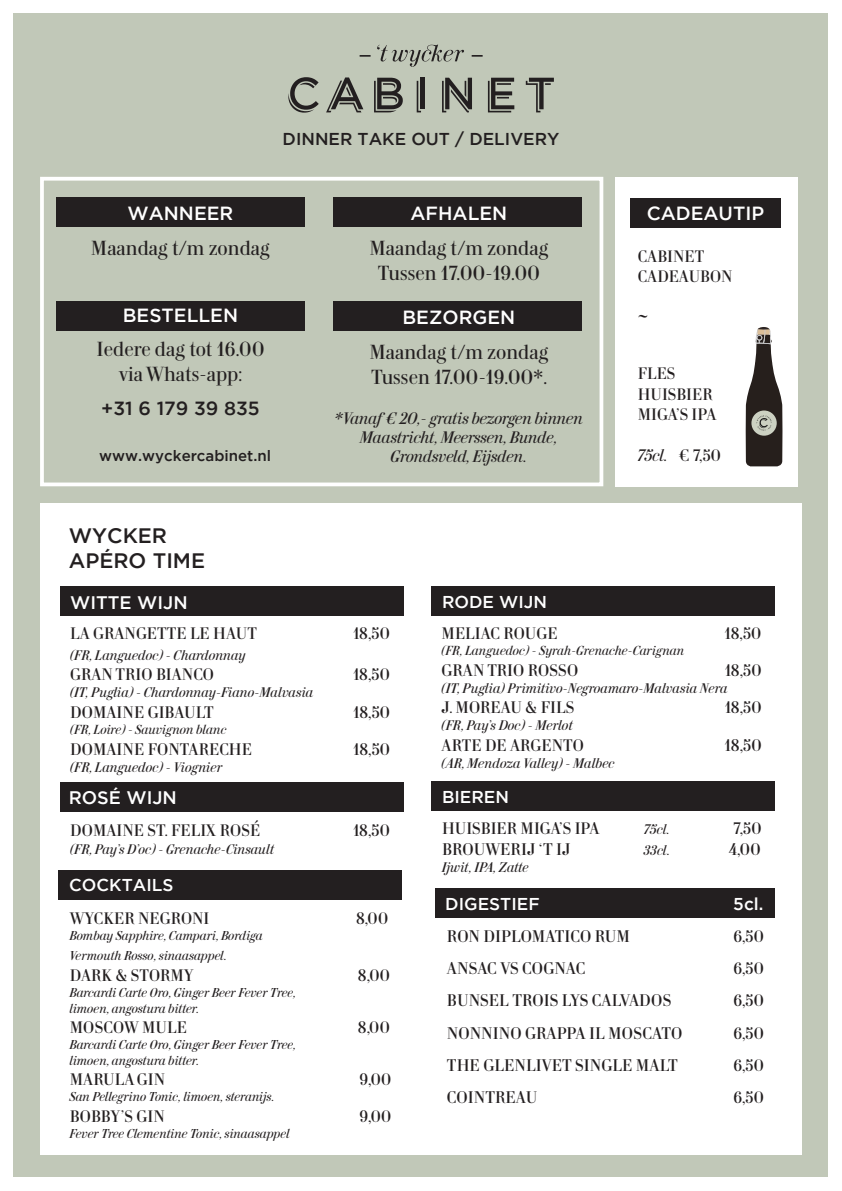
<style>
.page{position:relative;width:842px;height:1191px;background:#fff}
.page>*{position:absolute;margin:0;border:0;box-sizing:border-box;transform-origin:0 0}
.t1{font:20.9px "Carmen";color:#231f20}
.t2{font:500 20.9px/25.1px "Gotham";color:#231f20}
.t3{font:500 19px "Gotham";color:#fff}
.t4{font:500 19px "Gotham";color:#231f20}
.t5{font:500 18.1px "Gotham";color:#fff}
.t6{font:17.3px "Carmen";color:#231f20}
.t7{font:500 17.2px "Gotham";color:#231f20}
.t8{font:17.1px "Carmen";color:#231f20}
.t9{font:italic 17.1px/19px "Carmen";letter-spacing:-.01em;color:#231f20;text-align:center}
.t10{font:500 17.1px "Gotham";color:#fff}
.t11{font:17px "Carmen";color:#231f20}
.t12{font:500 15px "Gotham";color:#231f20}
.t13{font:italic 14.2px "Carmen";color:#231f20}
.t14{font:italic 13.4px "Carmen";color:#231f20}
.t15{font:italic 13.2px "Carmen";color:#231f20}
.s1{font-style:normal;font-size:17px}
</style>
<div class="page">
<div style="left:14px;top:14px;width:814px;height:1163px;background:#c1c8b8"></div>
<div style="left:615px;top:177px;width:182px;height:309px;background:#fff"></div>
<div style="left:40px;top:177px;width:563px;height:309px;border:4px solid #fff"></div>
<div style="left:56px;top:197px;width:249px;height:30px;background:#231f20"></div>
<div style="left:56px;top:301px;width:249px;height:30px;background:#231f20"></div>
<div style="left:333px;top:197px;width:248px;height:30px;background:#231f20"></div>
<div style="left:333px;top:301px;width:248px;height:30px;background:#231f20"></div>
<div style="left:40px;top:504px;width:762px;height:650px;background:#fff"></div>
<div style="left:60px;top:586px;width:344px;height:30px;background:#231f20"></div>
<div style="left:431px;top:586px;width:344px;height:30px;background:#231f20"></div>
<div style="left:431px;top:781px;width:344px;height:30px;background:#231f20"></div>
<div style="left:60px;top:782px;width:344px;height:30px;background:#231f20"></div>
<div style="left:436px;top:888px;width:339px;height:30px;background:#231f20"></div>
<div style="left:59px;top:870px;width:343px;height:30px;background:#231f20"></div>
<hr style="left:420px;top:78px;width:4px;height:31px;background:#231f20">
<svg style="left:417px;top:81px;width:4px;height:31px"></svg>
<svg style="left:442px;top:78px;width:30px;height:34px"></svg>
<svg style="left:488px;top:78px;width:26px;height:34px"></svg>
<svg style="left:526px;top:78px;width:28px;height:34px"></svg>
<svg style="left:374px;top:78px;width:29px;height:34px"></svg>
<svg style="left:326px;top:77px;width:37px;height:35px"></svg>
<svg style="left:288px;top:77px;width:31px;height:36px"></svg>
<svg style="left:377px;top:44px;width:87px;height:23px"></svg>
<svg style="left:472px;top:55px;width:11px;height:2px"></svg>
<svg style="left:360px;top:55px;width:11px;height:2px"></svg>
<svg style="left:745px;top:327px;width:38px;height:139px"></svg>
<div style="left:630px;top:198px;width:151px;height:30px;background:#231f20"></div>
<p class="t7" style="left:283px;top:129px;width:278px">DINNER TAKE OUT / DELIVERY</p>
<p class="t3" style="left:128px;top:203px;width:107px">WANNEER</p>
<p class="t1" style="left:91px;top:235px;width:181px">Maandag t/m zondag</p>
<p class="t3" style="left:123px;top:304px;width:117px">BESTELLEN</p>
<p class="t1" style="left:97px;top:336px;width:169px">Iedere dag tot 16.00</p>
<p class="t1" style="left:119px;top:361px;width:125px">via Whats-app:</p>
<p class="t4" style="left:101px;top:397px;width:160px">+31 6 179 39 835</p>
<p class="t12" style="left:99px;top:447px;width:173px">www.wyckercabinet.nl</p>
<p class="t3" style="left:410px;top:203px;width:98px">AFHALEN</p>
<p class="t1" style="left:369px;top:235px;width:181px">Maandag t/m zondag</p>
<p class="t1" style="left:378px;top:260px;width:164px">Tussen 17.00-19.00</p>
<p class="t3" style="left:402px;top:306px;width:114px">BEZORGEN</p>
<p class="t1" style="left:369px;top:339px;width:181px">Maandag t/m zondag</p>
<p class="t1" style="left:371px;top:364px;width:178px">Tussen 17.00-19.00*.</p>
<p class="t9" style="left:334px;top:408px;width:250px">*Vanaf € 20,- gratis bezorgen binnen<br>Maastricht, Meerssen, Bunde,</p>
<p class="t9" style="left:391px;top:446px;width:138px">Grondsveld, Eijsden.</p>
<p class="t2" style="left:69px;top:522px;width:138px">WYCKER<br>APÉRO TIME</p>
<p class="t3" style="left:647px;top:203px;width:119px">CADEAUTIP</p>
<p class="t11" style="left:638px;top:245px;width:68px">CABINET</p>
<p class="t11" style="left:638px;top:266px;width:96px">CADEAUBON</p>
<p class="t11" style="left:638px;top:307px;width:12px">~</p>
<p class="t11" style="left:638px;top:363px;width:39px">FLES</p>
<p class="t11" style="left:638px;top:384px;width:76px">HUISBIER</p>
<p class="t11" style="left:638px;top:404px;width:80px">MIGA’S IPA</p>
<p class="t9" style="left:638px;top:445px;width:85px">75cl. <span class="s1">€ 7,50</span></p>
<p class="t5" style="left:70px;top:592px;width:119px">WITTE WIJN</p>
<p class="t10" style="left:442px;top:592px;width:107px">RODE WIJN</p>
<p class="t8" style="left:442px;top:622px;width:117px">MELIAC ROUGE</p>
<p class="t8" style="left:724px;top:622px;width:38px">18,50</p>
<p class="t14" style="left:442px;top:642px;width:244px">(FR, Languedoc) - Syrah-Grenache-Carignan</p>
<p class="t8" style="left:442px;top:659px;width:138px">GRAN TRIO ROSSO</p>
<p class="t8" style="left:725px;top:659px;width:38px">18,50</p>
<p class="t13" style="left:442px;top:679px;width:288px">(IT, Puglia) Primitivo-Negroamaro-Malvasia Nera</p>
<p class="t8" style="left:442px;top:697px;width:134px">J. MOREAU &amp; FILS</p>
<p class="t8" style="left:725px;top:697px;width:38px">18,50</p>
<p class="t13" style="left:442px;top:717px;width:133px">(FR, Pay’s Doc) - Merlot</p>
<p class="t8" style="left:442px;top:735px;width:144px">ARTE DE ARGENTO</p>
<p class="t6" style="left:724px;top:734px;width:39px">18,50</p>
<p class="t13" style="left:442px;top:754px;width:175px">(AR, Mendoza Valley) - Malbec</p>
<p class="t5" style="left:69px;top:787px;width:110px">ROSÉ WIJN</p>
<p class="t10" style="left:442px;top:787px;width:69px">BIEREN</p>
<p class="t8" style="left:70px;top:820px;width:192px">DOMAINE ST. FELIX ROSÉ</p>
<p class="t8" style="left:353px;top:820px;width:38px">18,50</p>
<p class="t13" style="left:70px;top:840px;width:206px">(FR, Pay’s D’oc) - Grenache-Cinsault</p>
<p class="t8" style="left:70px;top:623px;width:188px">LA GRANGETTE LE HAUT</p>
<p class="t8" style="left:353px;top:623px;width:38px">18,50</p>
<p class="t13" style="left:70px;top:646px;width:177px">(FR, Languedoc) - Chardonnay</p>
<p class="t8" style="left:70px;top:664px;width:145px">GRAN TRIO BIANCO</p>
<p class="t8" style="left:353px;top:664px;width:38px">18,50</p>
<p class="t13" style="left:70px;top:684px;width:245px">(IT, Puglia) - Chardonnay-Fiano-Malvasia</p>
<p class="t8" style="left:70px;top:701px;width:145px">DOMAINE GIBAULT</p>
<p class="t8" style="left:353px;top:701px;width:38px">18,50</p>
<p class="t14" style="left:70px;top:721px;width:158px">(FR, Loire) - Sauvignon blanc</p>
<p class="t8" style="left:70px;top:738px;width:183px">DOMAINE FONTARECHE</p>
<p class="t8" style="left:353px;top:738px;width:38px">18,50</p>
<p class="t13" style="left:70px;top:758px;width:154px">(FR, Languedoc) - Viognier</p>
<p class="t8" style="left:442px;top:818px;width:159px">HUISBIER MIGA’S IPA</p>
<p class="t13" style="left:644px;top:821px;width:27px">75cl.</p>
<p class="t8" style="left:733px;top:818px;width:30px">7,50</p>
<p class="t6" style="left:442px;top:838px;width:130px">BROUWERIJ ‘T IJ</p>
<p class="t13" style="left:644px;top:841px;width:28px">33cl.</p>
<p class="t6" style="left:729px;top:838px;width:33px">4,00</p>
<p class="t13" style="left:442px;top:858px;width:89px">Ijwit, IPA, Zatte</p>
<p class="t10" style="left:69px;top:875px;width:106px">COCKTAILS</p>
<p class="t8" style="left:70px;top:907px;width:141px">WYCKER NEGRONI</p>
<p class="t8" style="left:356px;top:907px;width:33px">8,00</p>
<p class="t15" style="left:70px;top:927px;width:195px">Bombay Sapphire, Campari, Bordiga</p>
<p class="t15" style="left:70px;top:947px;width:159px">Vermouth Rosso, sinaasappel.</p>
<p class="t8" style="left:70px;top:964px;width:125px">DARK &amp; STORMY</p>
<p class="t8" style="left:358px;top:964px;width:33px">8,00</p>
<p class="t15" style="left:70px;top:984px;width:228px">Barcardi Carte Oro, Ginger Beer Fever Tree,</p>
<p class="t15" style="left:70px;top:1000px;width:131px">limoen, angostura bitter.</p>
<p class="t8" style="left:70px;top:1016px;width:119px">MOSCOW MULE</p>
<p class="t8" style="left:358px;top:1016px;width:33px">8,00</p>
<p class="t15" style="left:70px;top:1036px;width:228px">Barcardi Carte Oro, Ginger Beer Fever Tree,</p>
<p class="t15" style="left:70px;top:1052px;width:131px">limoen, angostura bitter.</p>
<p class="t8" style="left:70px;top:1069px;width:97px">MARULAGIN</p>
<p class="t8" style="left:360px;top:1069px;width:33px">9,00</p>
<p class="t15" style="left:70px;top:1088px;width:207px">San Pellegrino Tonic, limoen, steranijs.</p>
<p class="t8" style="left:70px;top:1105px;width:96px">BOBBY’S GIN</p>
<p class="t8" style="left:360px;top:1105px;width:33px">9,00</p>
<p class="t15" style="left:70px;top:1125px;width:222px">Fever Tree Clementine Tonic, sinaasappel</p>
<p class="t10" style="left:445px;top:894px;width:96px">DIGESTIEF</p>
<p class="t10" style="left:733px;top:894px;width:32px">5cl.</p>
<p class="t6" style="left:447px;top:925px;width:185px">RON DIPLOMATICO RUM</p>
<p class="t8" style="left:733px;top:926px;width:32px">6,50</p>
<p class="t6" style="left:447px;top:957px;width:140px">ANSAC VS COGNAC</p>
<p class="t8" style="left:733px;top:958px;width:32px">6,50</p>
<p class="t6" style="left:447px;top:990px;width:226px">BUNSEL TROIS LYS CALVADOS</p>
<p class="t8" style="left:733px;top:990px;width:32px">6,50</p>
<p class="t6" style="left:447px;top:1022px;width:237px">NONNINO GRAPPA IL MOSCATO</p>
<p class="t8" style="left:733px;top:1022px;width:32px">6,50</p>
<p class="t6" style="left:447px;top:1054px;width:232px">THE GLENLIVET SINGLE MALT</p>
<p class="t8" style="left:733px;top:1054px;width:32px">6,50</p>
<p class="t6" style="left:447px;top:1086px;width:92px">COINTREAU</p>
<p class="t8" style="left:733px;top:1086px;width:32px">6,50</p>
</div>
